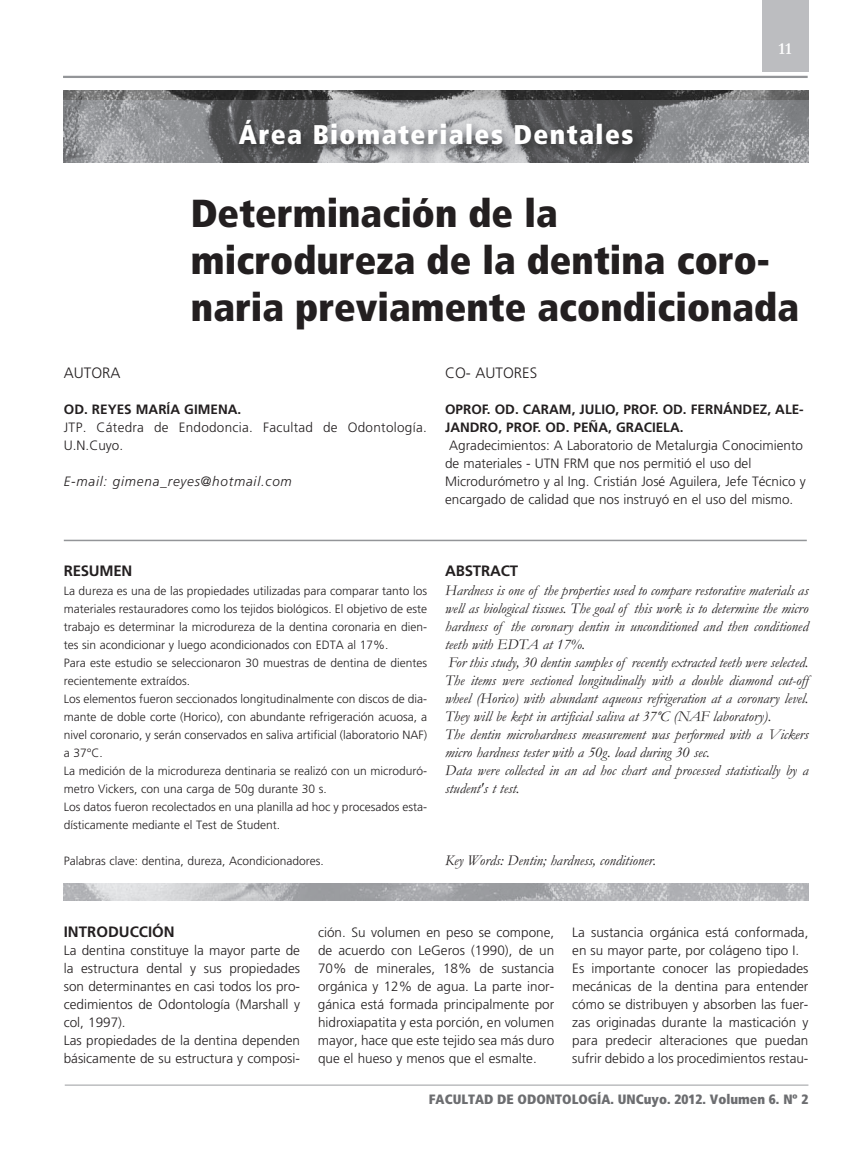
<style>
.page{position:relative;width:851px;height:1149px;background:#fff}
.page>*{position:absolute;margin:0;border:0;box-sizing:border-box;transform-origin:0 0}
.t1{font:39px/46.8px "Frutiger 87 Cond Extra Blk";color:#231f20}
.t2{font:27px "Frutiger 87 Cond Extra Blk";letter-spacing:.05em;color:#fff}
.t3{font:700 16.5px "Garamond";color:#fff}
.t4{font:italic 15px/18px "Garamond";color:#231f20}
.t5{font:700 15px "Frutiger";letter-spacing:-.01em;color:#231f20}
.t6{font:300 15px "Frutiger";color:#231f20}
.t7{font:300 13.5px/18px "Frutiger";color:#231f20}
.t8{font:700 13.5px/18px "Frutiger";color:#231f20}
.t9{font:300 13.5px/18px "Frutiger";letter-spacing:.02em;color:#231f20}
.t10{font:13.5px "Frutiger 87 Cond Extra Blk";color:#6c6d70}
.t11{font:italic 300 13.5px "Frutiger";letter-spacing:.055em;color:#231f20}
.t12{font:300 12px/18px "Frutiger";color:#231f20}
</style>
<div class="page">
<img style="left:64px;top:883px;width:744px;height:17px">
<img style="left:64px;top:90px;width:744px;height:10px">
<hr style="left:65px;top:1084px;width:743px;height:1px;background:#bcbdc0">
<div style="left:761px;top:0;width:47px;height:72px;background:#bcbdc0"></div>
<hr style="left:63px;top:76px;width:744px;height:2px;background:#939598">
<img style="left:64px;top:100px;width:744px;height:62px">
<hr style="left:64px;top:539px;width:742px;height:2px;background:#939598">
<h2 class="t2" style="left:239px;top:118px;width:396px">Área Biomateriales Dentales</h2>
<p class="t3" style="left:778px;top:39px;width:15px">11</p>
<h1 class="t1" style="left:191px;top:190px;width:609px">Determinación de la<br>microdureza de la dentina coro&shy;naria previamente acondicionada</h1>
<p class="t6" style="left:64px;top:364px;width:58px">AUTORA</p>
<p class="t8" style="left:64px;top:401px;width:179px">OD. REYES MARÍA GIMENA.</p>
<p class="t9" style="left:64px;top:418px;width:364px">JTP. Cátedra de Endodoncia. Facultad de Odontología.<br>U.N.Cuyo.</p>
<p class="t11" style="left:64px;top:474px;width:229px">E-mail: gimena_reyes@hotmail.com</p>
<p class="t6" style="left:445px;top:364px;width:94px">CO- AUTORES</p>
<p class="t8" style="left:445px;top:401px;width:360px">OPROF. OD. CARAM, JULIO, PROF. OD. FERNÁNDEZ, ALE-<br>JANDRO, PROF. OD. PEÑA, GRACIELA.</p>
<p class="t7" style="left:445px;top:436px;width:362px;text-indent:4px">Agradecimientos: A Laboratorio de Metalurgia Conocimiento de materiales - UTN FRM que nos permitió el uso del Microdurómetro y al Ing. Cristián José Aguilera, Jefe Técnico y encargado de calidad que nos instruyó en el uso del mismo.</p>
<p class="t5" style="left:64px;top:565px;width:70px">RESUMEN</p>
<p class="t12" style="left:64px;top:581px;width:365px">La dureza es una de las propiedades utilizadas para comparar tanto los materiales restauradores como los tejidos biológicos. El objetivo de este trabajo es determinar la microdureza de la dentina coronaria en dien&shy;tes sin acondicionar y luego acondicionados con EDTA al 17%.<br>Para este estudio se seleccionaron 30 muestras de dentina de dientes recientemente extraídos.<br>Los elementos fueron seccionados longitudinalmente con discos de dia&shy;mante de doble corte (Horico), con abundante refrigeración acuosa, a nivel coronario, y serán conservados en saliva artificial (laboratorio NAF) a 37°C.<br>La medición de la microdureza dentinaria se realizó con un microduró&shy;metro Vickers, con una carga de 50g durante 30 s.<br>Los datos fueron recolectados en una planilla ad hoc y procesados esta&shy;dísticamente mediante el Test de Student.</p>
<p class="t12" style="left:64px;top:851px;width:261px">Palabras clave: dentina, dureza, Acondicionadores.</p>
<p class="t5" style="left:445px;top:565px;width:74px">ABSTRACT</p>
<p class="t4" style="left:445px;top:580px;width:365px">Hardness is one of the properties used to compare restorative materials as well as biological tissues. The goal of this work is to determine the micro hardness of the coronary dentin in unconditioned and then conditioned teeth with EDTA at 17%.<br>For this study, 30 dentin samples of recently extracted teeth were selected.<br>The items were sectioned longitudinally with a double diamond cut-off wheel (Horico) with abundant aqueous refrigeration at a coronary level.<br>They will be kept in artificial saliva at 37ºC (NAF laboratory).<br>The dentin microhardness measurement was performed with a Vickers micro hardness tester with a 50g. load during 30 sec.<br>Data were collected in an ad hoc chart and processed statistically by a student's t test.</p>
<p class="t4" style="left:445px;top:850px;width:212px">Key Words: Dentin; hardness, conditioner.</p>
<p class="t5" style="left:64px;top:925px;width:112px">INTRODUCCIÓN</p>
<p class="t7" style="left:64px;top:940px;width:238px">La dentina constituye la mayor parte de la estructura dental y sus propiedades son determinantes en casi todos los pro&shy;cedimientos de Odontología (Marshall y col, 1997).<br>Las propiedades de la dentina dependen básicamente de su estructura y composi-</p>
<p class="t7" style="left:318px;top:922px;width:238px;text-align:justify">ción. Su volumen en peso se compone, de acuerdo con LeGeros (1990), de un 70% de minerales, 18% de sustancia orgánica y 12% de agua. La parte inor&shy;gánica está formada principalmente por hidroxiapatita y esta porción, en volumen mayor, hace que este tejido sea más duro que el hueso y menos que el esmalte.</p>
<p class="t7" style="left:572px;top:922px;width:238px">La sustancia orgánica está conformada, en su mayor parte, por colágeno tipo I.<br>Es importante conocer las propiedades mecánicas de la dentina para entender cómo se distribuyen y absorben las fuer&shy;zas originadas durante la masticación y para predecir alteraciones que puedan sufrir debido a los procedimientos restau-</p>
<p class="t10" style="left:429px;top:1090px;width:381px">FACULTAD DE ODONTOLOGÍA. UNCuyo. 2012. Volumen 6. Nº 2</p>
</div>
